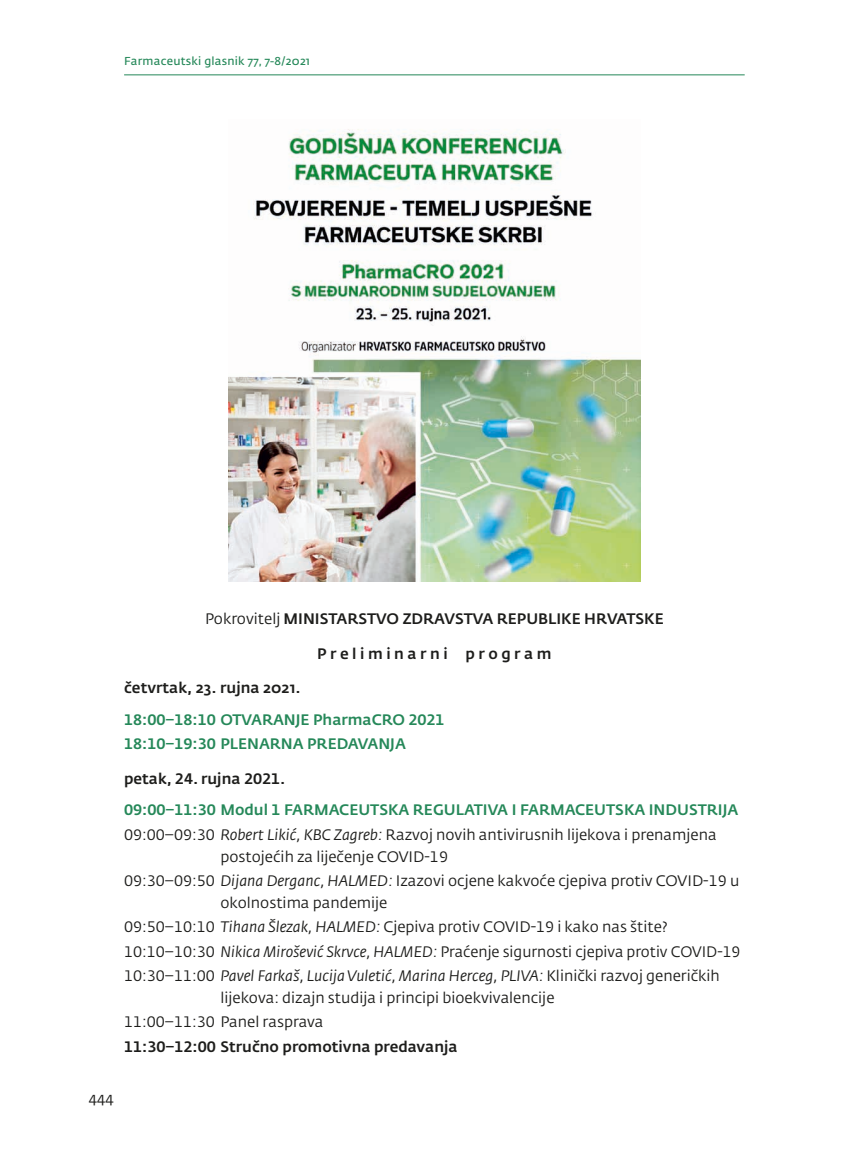
<style>
.page{position:relative;width:844px;height:1166px;background:#fff}
.page>*{position:absolute;margin:0;border:0;box-sizing:border-box;transform-origin:0 0}
.t1{font:15.05px/24.3px "Fedra Sans Std";color:#1d1d1b}
.t2{font:500 15.05px/24.3px "Fedra Sans Std";color:#258859}
.t3{font:500 15.05px "Fedra Sans Std";color:#1d1d1b}
.t4{font:14.88px "Fedra Sans Std";color:#1d1d1b}
.t5{font:11.38px "Fedra Sans Std";letter-spacing:.02em;color:#258859}
.s1{font-weight:400}
.s2{font-weight:400;color:#1d1d1b}
.s3{font-weight:400;font-style:italic;color:#1d1d1b}
.s4{font-style:italic}
</style>
<div class="page">
<hr style="left:124px;top:74px;width:620px;height:1px;background:#258859">
<img style="left:228px;top:129px;width:412px;height:452px">
<p class="t5" style="left:124px;top:54px;width:187px">Farmaceutski glasnik 77, 7-8/2021</p>
<p class="t3" style="left:205px;top:609px;width:460px"><span class="s1">Pokrovitelj</span> MINISTARSTVO ZDRAVSTVA REPUBLIKE HRVATSKE</p>
<p class="t3" style="left:317px;top:645px;width:236px">P r e l i m i n a r n i p r o g r a m</p>
<p class="t3" style="left:124px;top:678px;width:178px">četvrtak, 23. rujna 2021.</p>
<p class="t2" style="left:124px;top:707px;width:322px">18:00–18:10 OTVARANJE PharmaCRO 2021<br>18:10–19:30 PLENARNA PREDAVANJA</p>
<p class="t3" style="left:124px;top:769px;width:163px">petak, 24. rujna 2021.</p>
<p class="t2" style="left:124px;top:798px;width:615px">09:00–11:30 Modul 1 FARMACEUTSKA REGULATIVA I FARMACEUTSKA INDUSTRIJA<br><span class="s2">09:00–09:30</span> <span class="s3">Robert Likić, KBC Zagreb:</span> <span class="s2">Razvoj novih antivirusnih lijekova i prenamjena</span></p>
<p class="t1" style="left:124px;top:844px;width:616px;text-indent:96px">postojećih za liječenje COVID-19<br>09:30–09:50 <span class="s4">Dijana Derganc, HALMED:</span> Izazovi ocjene kakvoće cjepiva protiv COVID-19 u</p>
<p class="t1" style="left:124px;top:890px;width:617px;text-indent:96px">okolnostima pandemije<br>09:50–10:10 <span class="s4">Tihana Šlezak, HALMED:</span> Cjepiva protiv COVID-19 i kako nas štite?<br>10:10–10:30 <span class="s4">Nikica Mirošević Skrvce, HALMED:</span> Praćenje sigurnosti cjepiva protiv COVID-19<br>10:30–11:00 <span class="s4">Pavel Farkaš, Lucija Vuletić, Marina Herceg, PLIVA:</span> Klinički razvoj generičkih</p>
<p class="t1" style="left:124px;top:985px;width:432px;text-indent:96px">lijekova: dizajn studija i principi bioekvivalencije<br>11:00–11:30 Panel rasprava</p>
<p class="t3" style="left:124px;top:1037px;width:335px">11:30–12:00 Stručno promotivna predavanja</p>
<p class="t4" style="left:89px;top:1089px;width:26px">444</p>
</div>
